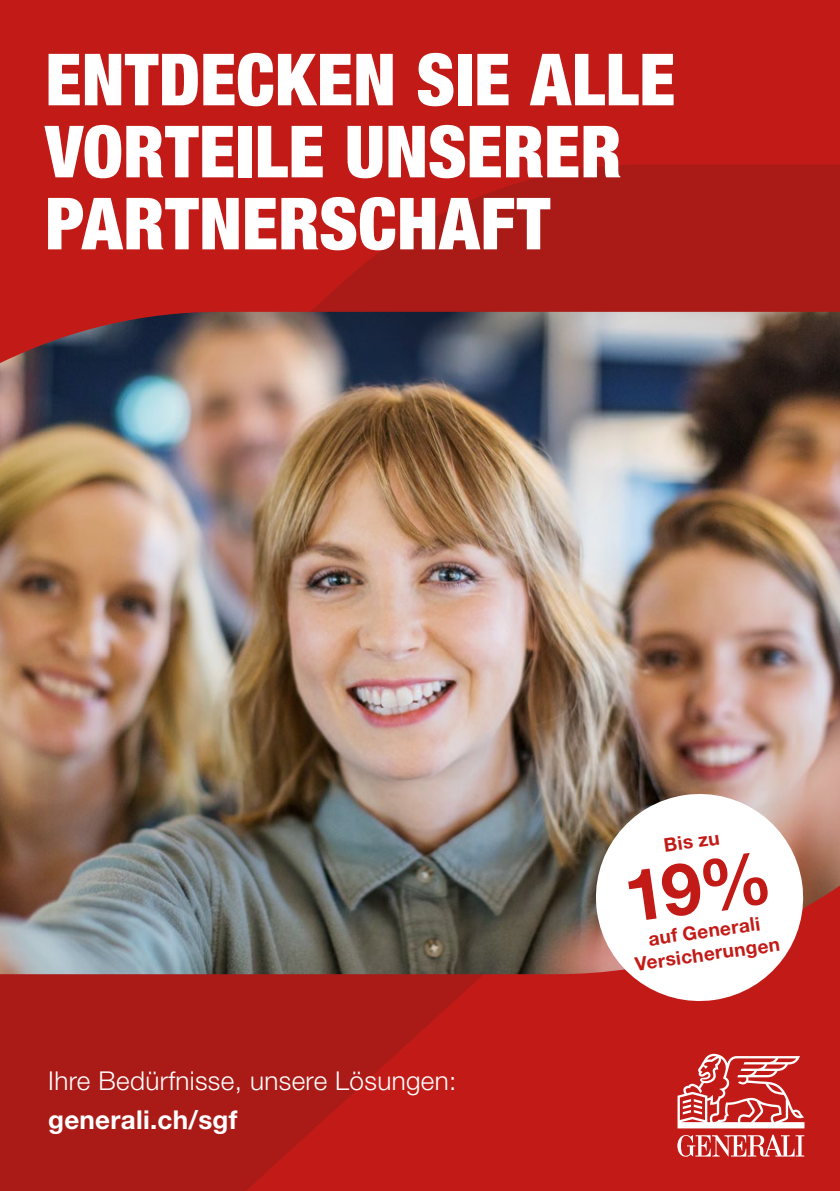
<style>
.page{position:relative;width:840px;height:1191px;background:#fff}
.page>*{position:absolute;margin:0;border:0;box-sizing:border-box;transform-origin:0 0}
.t1{font:900 condensed 72px/72px "Helvetica Neue LT Std";letter-spacing:.005em;color:#fff}
.t2{font:300 26px "Helvetica Neue LT Std";letter-spacing:.015em;color:#fff}
.t3{font:700 26px "Helvetica Neue LT Std";letter-spacing:.01em;color:#fff}
.t4{font:700 19px/23px "Helvetica Neue LT Std";color:#c21b17;text-align:center}
</style>
<div class="page">
<div style="left:0;top:0;width:839px;height:1191px;background:#c21b17"></div>
<svg style="left:212px;top:164px;width:627px;height:148px;fill:#aa1b17"></svg>
<svg style="left:0;top:974px;width:689px;height:217px;fill:#aa1b17"></svg>
<img style="left:0;top:312px;width:839px;height:662px">
<svg style="left:677px;top:1053px;width:127px;height:103px"></svg>
<svg style="left:588px;top:787px;width:221px;height:221px;fill:#fff"></svg>
<div style="left:626px;top:851px;width:143px;height:70px;background:#fff"></div>
<p class="t1" style="left:45px;top:43px;width:631px">ENTDECKEN SIE ALLE<br>VORTEILE UNSERER<br>PARTNERSCHAFT</p>
<p class="t4" style="left:662px;top:833px;width:57px;rotate:-8deg">Bis zu</p>
<p class="t2" style="left:48px;top:1065px;width:409px">Ihre Bedürfnisse, unsere Lösungen:</p>
<p class="t3" style="left:48px;top:1103px;width:190px">generali.ch/sgf</p>
<p class="t4" style="left:630px;top:929px;width:147px;rotate:-8deg">auf Generali<br>Versicherungen</p>
</div>
